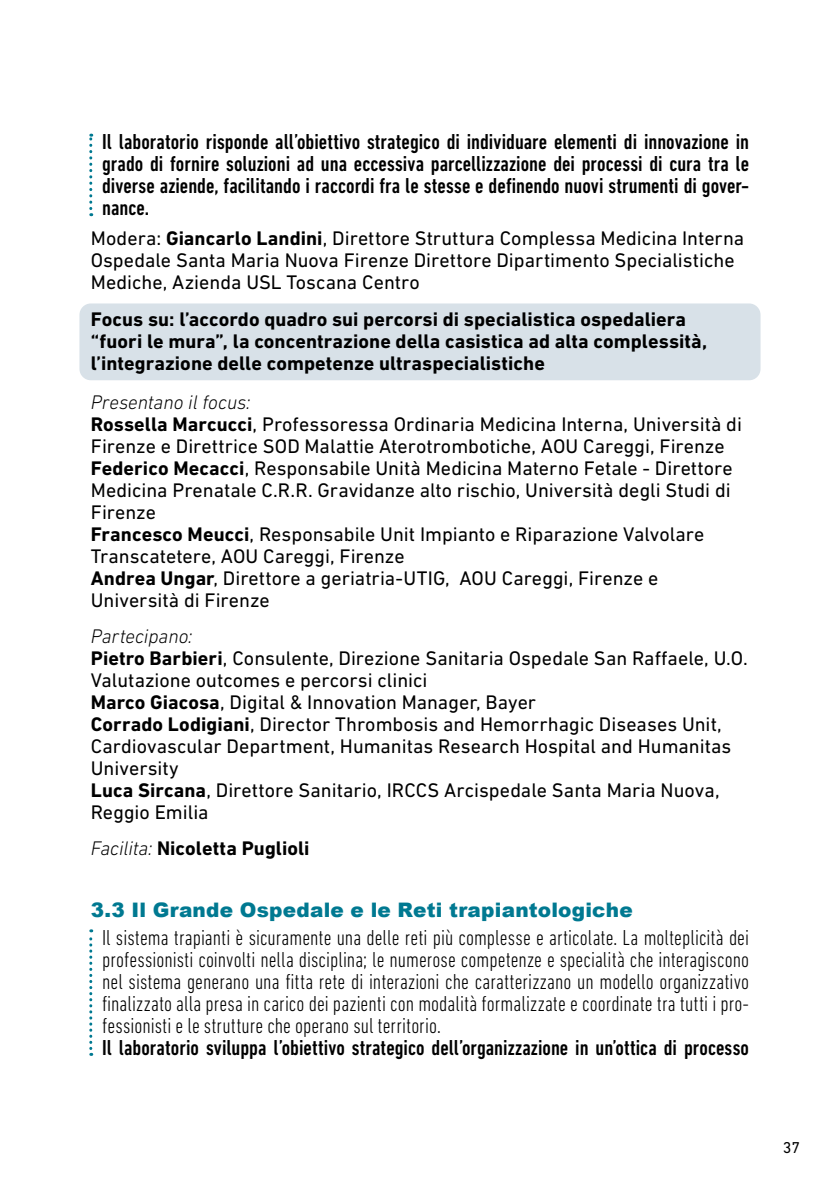
<style>
.page{position:relative;width:840px;height:1191px;background:#fff}
.page>*{position:absolute;margin:0;border:0;box-sizing:border-box;transform-origin:0 0}
.t1{font:300 condensed 22px/22px "DIN Next LT Pro";letter-spacing:.005em;color:#000;text-align:justify}
.t2{font:500 condensed 22px/22px "DIN Next LT Pro";color:#000;text-align:justify}
.t3{font:20px/22px "DIN Next LT Pro";color:#000}
.t4{font:700 20px/22px "DIN Next LT Pro";letter-spacing:.005em;color:#000}
.t5{font:900 20px "Arial";letter-spacing:.01em;color:#007991}
.t6{font:16px "DIN Next LT Pro";color:#000}
.s1{font-weight:700}
.s2{font-weight:300;font-style:italic}
</style>
<div class="page">
<svg style="left:89px;top:134px;width:3px;height:82px"></svg>
<div style="left:79px;top:303px;width:681px;height:77px;background:#d8e1e8;border-radius:11px"></div>
<svg style="left:89px;top:929px;width:3px;height:126px"></svg>
<p class="t2" style="left:102px;top:130px;width:648px">Il laboratorio risponde all’obiettivo strategico di individuare elementi di innovazione in grado di fornire soluzioni ad una eccessiva parcellizzazione dei processi di cura tra le diverse aziende, facilitando i raccordi fra le stesse e definendo nuovi strumenti di gover&shy;nance.</p>
<p class="t3" style="left:91px;top:227px;width:654px">Modera: <span class="s1">Giancarlo Landini</span>, Direttore Struttura Complessa Medicina Interna<br>Ospedale Santa Maria Nuova Firenze Direttore Dipartimento Specialistiche<br>Mediche, Azienda USL Toscana Centro</p>
<p class="t4" style="left:91px;top:308px;width:617px">Focus su: l’accordo quadro sui percorsi di specialistica ospedaliera “fuori le mura”, la concentrazione della casistica ad alta complessità, l’integrazione delle competenze ultraspecialistiche</p>
<p class="t3" style="left:91px;top:390px;width:652px"><span class="s2">Presentano il focus:<br></span><span class="s1">Rossella Marcucci</span>, Professoressa Ordinaria Medicina Interna, Università di Firenze e Direttrice SOD Malattie Aterotrombotiche, AOU Careggi, Firenze <span class="s1">Federico Mecacci</span>, Responsabile Unità Medicina Materno Fetale - Direttore Medicina Prenatale C.R.R. Gravidanze alto rischio, Università degli Studi di Firenze<br><span class="s1">Francesco Meucci</span>, Responsabile Unit Impianto e Riparazione Valvolare Transcatetere, AOU Careggi, Firenze<br><span class="s1">Andrea Ungar</span>, Direttore a geriatria-UTIG, AOU Careggi, Firenze e Università di Firenze</p>
<p class="t3" style="left:91px;top:625px;width:658px"><span class="s2">Partecipano:<br></span><span class="s1">Pietro Barbieri</span>, Consulente, Direzione Sanitaria Ospedale San Raffaele, U.O.<br>Valutazione outcomes e percorsi clinici<br><span class="s1">Marco Giacosa</span>, Digital &amp; Innovation Manager, Bayer<br><span class="s1">Corrado Lodigiani</span>, Director Thrombosis and Hemorrhagic Diseases Unit, Cardiovascular Department, Humanitas Research Hospital and Humanitas University<br><span class="s1">Luca Sircana</span>, Direttore Sanitario, IRCCS Arcispedale Santa Maria Nuova, Reggio Emilia</p>
<p class="t4" style="left:91px;top:837px;width:220px"><span class="s2">Facilita:</span> Nicoletta Puglioli</p>
<p class="t5" style="left:91px;top:895px;width:543px">3.3 Il Grande Ospedale e le Reti trapiantologiche</p>
<p class="t1" style="left:102px;top:926px;width:648px">Il sistema trapianti è sicuramente una delle reti più complesse e articolate. La molteplicità dei professionisti coinvolti nella disciplina; le numerose competenze e specialità che interagiscono nel sistema generano una fitta rete di interazioni che caratterizzano un modello organizzativo finalizzato alla presa in carico dei pazienti con modalità formalizzate e coordinate tra tutti i pro&shy;fessionisti e le strutture che operano sul territorio.</p>
<p class="t2" style="left:102px;top:1036px;width:648px">Il laboratorio sviluppa l’obiettivo strategico dell’organizzazione in un’ottica di processo</p>
<p class="t6" style="left:782px;top:1138px;width:19px">37</p>
</div>
